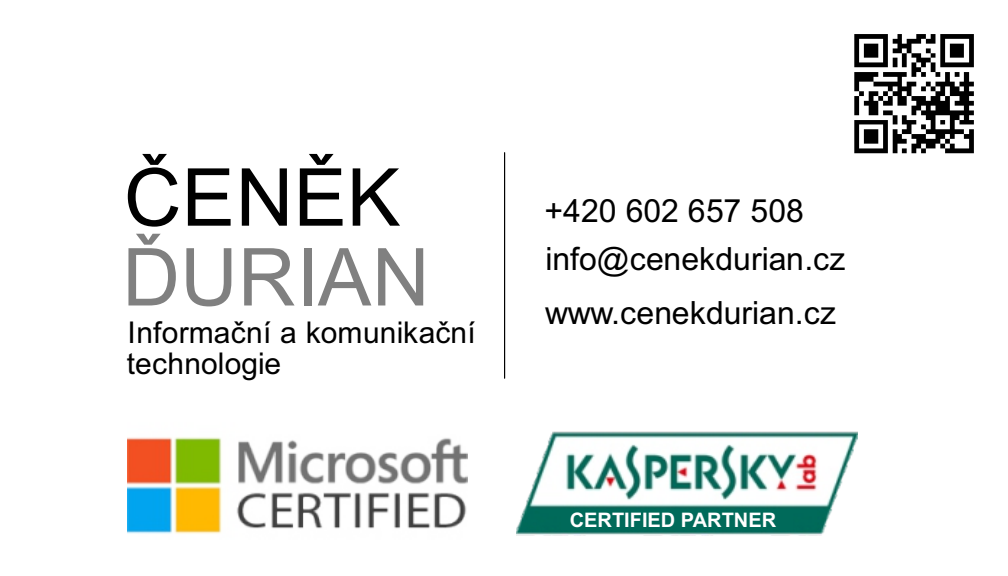
<style>
.page{position:relative;width:1008px;height:576px;background:#fff}
.page>*{position:absolute;margin:0;border:0;box-sizing:border-box;transform-origin:0 0}
.t1{font:80px "Arial";color:#808080}
.t2{font:80px "Arial";color:#000}
.t3{font:32px/48.8px "Arial";color:#000}
.t4{font:30px/30.8px "Arial";letter-spacing:.01em;color:#000}
.t5{font:700 20px "Arial";color:#fff}
</style>
<div class="page">
<svg style="left:504px;top:152px;width:1px;height:227px"></svg>
<svg style="left:854px;top:34px;width:120px;height:119px"></svg>
<img style="left:128px;top:437px;width:340px;height:97px">
<img style="left:517px;top:431px;width:340px;height:105px">
<div style="left:561px;top:509px;width:231px;height:21px;background:#006a5a"></div>
<h1 class="t2" style="left:124px;top:167px;width:278px">ČENĚK</h1>
<h1 class="t1" style="left:122px;top:247px;width:309px">ĎURIAN</h1>
<p class="t4" style="left:127px;top:320px;width:351px">Informační a komunikační technologie</p>
<p class="t3" style="left:544px;top:189px;width:303px">+420 602 657 508 info@cenekdurian.cz</p>
<p class="t3" style="left:545px;top:291px;width:293px">www.cenekdurian.cz</p>
<p class="t5" style="left:570px;top:513px;width:208px">CERTIFIED PARTNER</p>
</div>
